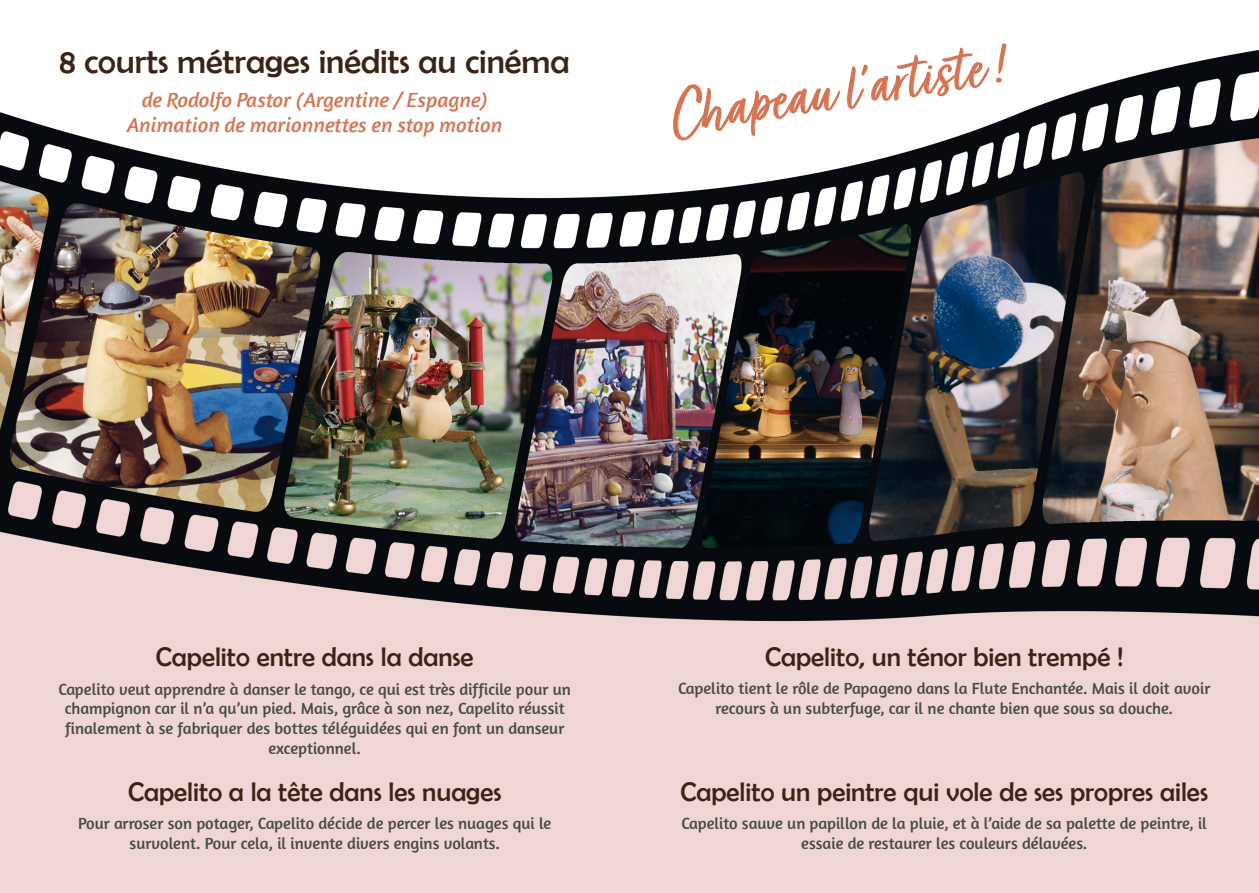
<style>
.page{position:relative;width:1259px;height:893px;background:#fff}
.page>*{position:absolute;margin:0;border:0;box-sizing:border-box;transform-origin:0 0}
.Texte{font:72px "Turbinado Pro";color:#d47553}
.Titre_du_film{font:34.5px "Berlin Sans FB";color:#3c2316}
.Titre_du_film-2{font:27px "Berlin Sans FB";color:#3c2316}
.Caractéristiques_d_un_film{font:italic 21px "Amaranth";color:#d47553}
.Texte-2{font:16.5px/19.8px "Amaranth";color:#494948;text-align:center}
</style>
<div class="page">
<div style="left:0;top:264px;width:1259px;height:629px;background:#efd6d5"></div>
<img style="left:0;top:49px;width:1259px;height:573px">
<p class="Titre_du_film" style="left:60px;top:43px;width:511px">8 courts métrages inédits au cinéma</p>
<p class="Caractéristiques_d_un_film" style="left:142px;top:88px;width:347px">de Rodolfo Pastor (Argentine / Espagne)</p>
<p class="Caractéristiques_d_un_film" style="left:127px;top:113px;width:376px">Animation de marionnettes en stop motion</p>
<p class="Texte" style="left:665px;top:78px;width:338px;rotate:-9deg">Chapeau l’artiste !</p>
<p class="Titre_du_film-2" style="left:156px;top:642px;width:319px">Capelito entre dans la danse</p>
<p class="Texte-2" style="left:59px;top:679px;width:514px">Capelito veut apprendre à danser le tango, ce qui est très difficile pour un champignon car il n’a qu’un pied. Mais, grâce à son nez, Capelito réussit finalement à se fabriquer des bottes téléguidées qui en font un danseur exceptionnel.</p>
<p class="Titre_du_film-2" style="left:128px;top:776px;width:375px">Capelito a la tête dans les nuages</p>
<p class="Texte-2" style="left:78px;top:813px;width:475px">Pour arroser son potager, Capelito décide de percer les nuages qui le survolent. Pour cela, il invente divers engins volants.</p>
<p class="Titre_du_film-2" style="left:765px;top:642px;width:360px">Capelito, un ténor bien trempé !</p>
<p class="Texte-2" style="left:678px;top:678px;width:534px">Capelito tient le rôle de Papageno dans la Flute Enchantée. Mais il doit avoir recours à un subterfuge, car il ne chante bien que sous sa douche.</p>
<p class="Titre_du_film-2" style="left:680px;top:776px;width:529px">Capelito un peintre qui vole de ses propres ailes</p>
<p class="Texte-2" style="left:681px;top:813px;width:527px">Capelito sauve un papillon de la pluie, et à l’aide de sa palette de peintre, il essaie de restaurer les couleurs délavées.</p>
</div>
